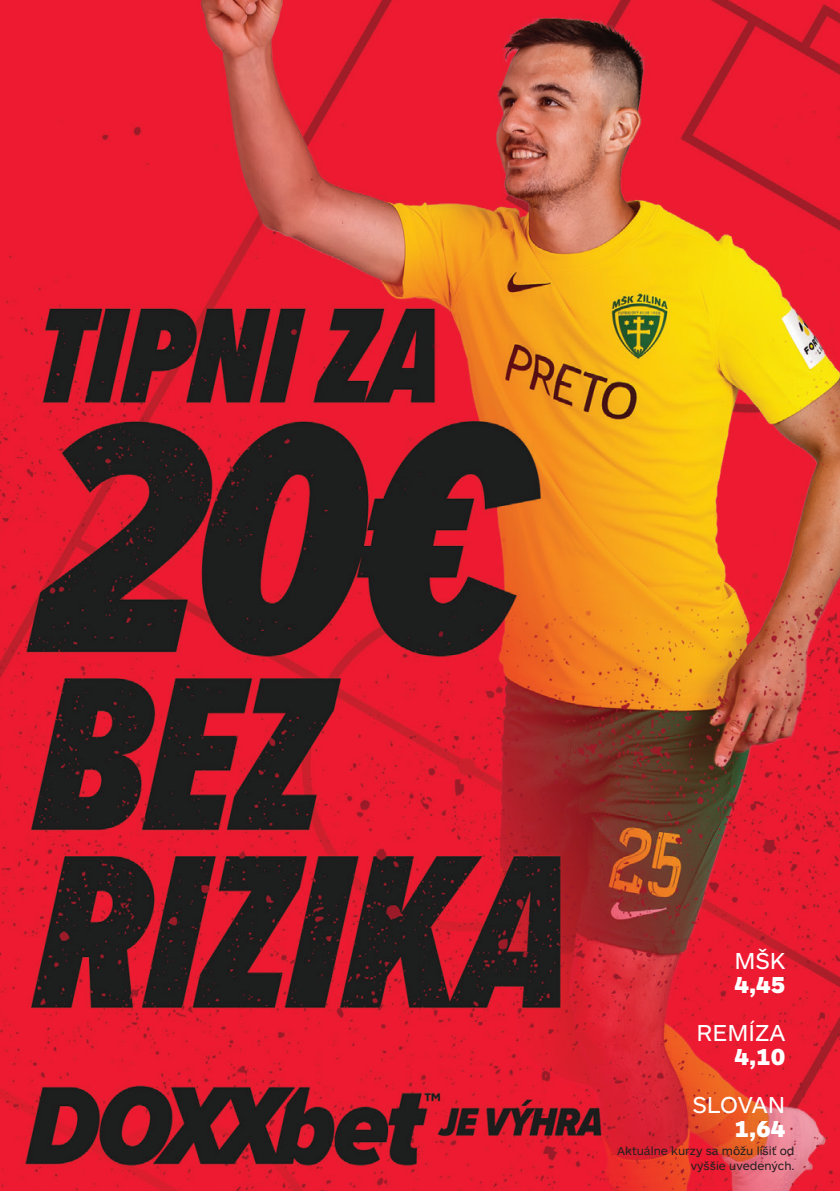
<style>
.page{position:relative;width:840px;height:1191px;background:#fff}
.page>*{position:absolute;margin:0;border:0;box-sizing:border-box;transform-origin:0 0}
.t1{font:24px "ARS Maquette Pro";color:#fff}
.t2{font:900 24px "ARS Maquette Pro";color:#fff}
.t3{font:12px/14.4px "ARS Maquette Pro";color:#231f20;text-align:right}
</style>
<div class="page">
<img style="left:0;top:0;width:839px;height:1191px">
<svg style="left:0;top:1189px;width:6px;height:2px"></svg>
<p class="t1" style="left:734px;top:944px;width:53px">MŠK</p>
<p class="t2" style="left:734px;top:968px;width:52px">4,45</p>
<p class="t1" style="left:696px;top:1016px;width:90px">REMÍZA</p>
<p class="t2" style="left:734px;top:1040px;width:52px">4,10</p>
<p class="t1" style="left:692px;top:1088px;width:95px">SLOVAN</p>
<p class="t2" style="left:734px;top:1112px;width:52px">1,64</p>
<p class="t3" style="left:617px;top:1143px;width:179px">Aktuálne kurzy sa môžu líšiť od vyššie uvedených.</p>
</div>
